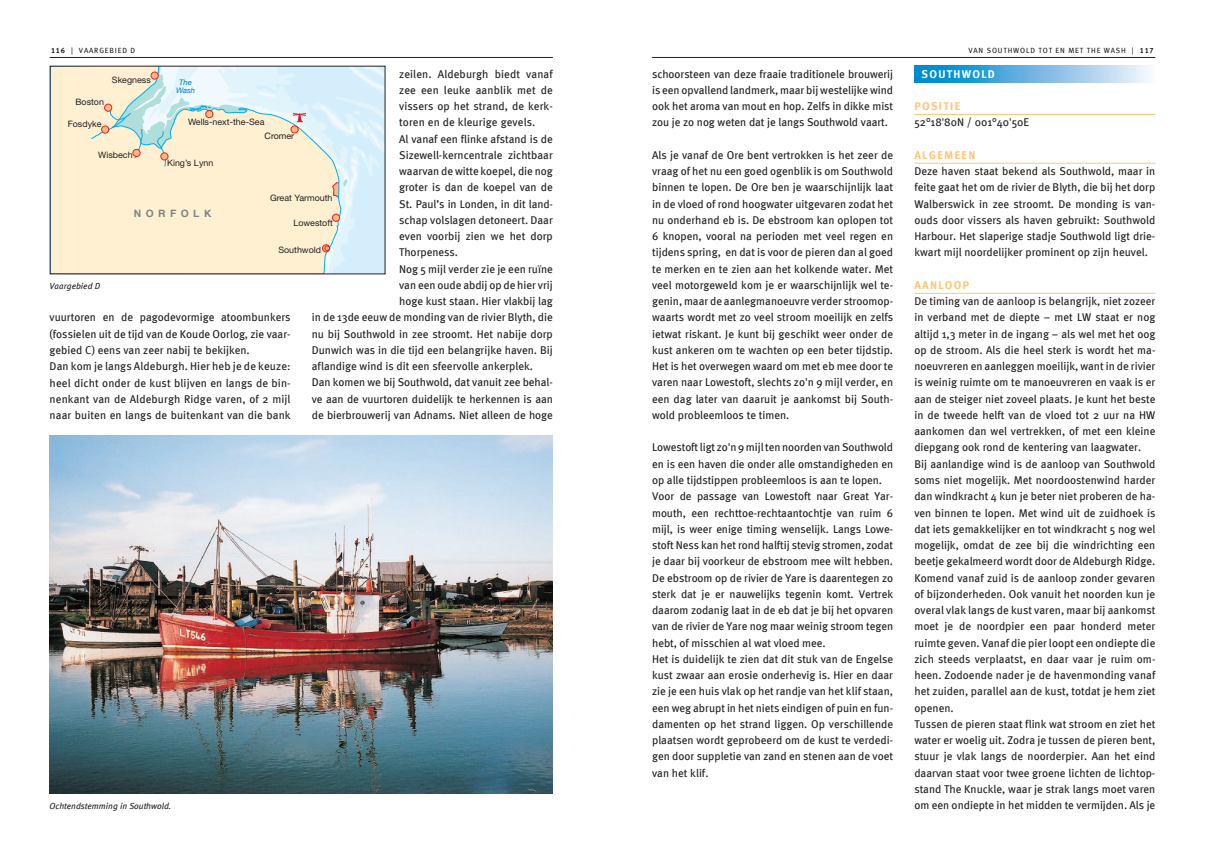
<style>
.page{position:relative;width:1205px;height:851px;background:#fff}
.page>*{position:absolute;margin:0;border:0;box-sizing:border-box;transform-origin:0 0}
.t1{font:11.25px/16.2px "Meta";color:#231f20;text-align:justify}
.t2{font:11.25px "Meta Bold LF";letter-spacing:.115em;color:#fdc577}
.t3{font:11.25px "Meta Bold LF";letter-spacing:.115em;color:#fff}
.t4{font:700 10.12px "Helvetica";letter-spacing:.44em;color:#808285}
.t5{font:8.88px "Helvetica Neue";color:#231f20}
.t6{font:italic 8.75px "Meta";color:#231f20}
.t7{font:italic 7.62px/7.6px "Helvetica Neue";color:#007cb6;text-align:center}
.t8{font:7.5px "Meta";letter-spacing:.115em;color:#231f20}
.s1{font-family:"Meta Bold LF"}
.s2{font-family:"Meta Pro";font-stretch:condensed}
</style>
<div class="page">
<svg style="left:914px;top:66px;width:236px;height:16px;background:#6cb8e3"></svg>
<hr style="left:914px;top:114px;width:241px;height:1px;background:#fdc577">
<hr style="left:914px;top:163px;width:241px;height:1px;background:#fdc577">
<hr style="left:914px;top:293px;width:241px;height:1px;background:#fdc577">
<hr style="left:652px;top:57px;width:503px;height:1px;background:#231f20">
<hr style="left:50px;top:57px;width:503px;height:1px;background:#231f20">
<svg style="left:49px;top:65px;width:337px;height:210px;background:#ecebd9"></svg>
<img style="left:50px;top:435px;width:503px;height:357px">
<p class="t8" style="left:51px;top:46px;width:86px"><span class="s1">116</span> | VAARGEBIED D</p>
<p class="t5" style="left:112px;top:74px;width:40px">Skegness</p>
<p class="t5" style="left:75px;top:97px;width:30px">Boston</p>
<p class="t5" style="left:68px;top:119px;width:35px">Fosdyke</p>
<p class="t5" style="left:98px;top:150px;width:36px">Wisbech</p>
<p class="t1" style="left:399px;top:65px;width:155px">zeilen. Aldeburgh biedt vanaf</p>
<p class="t1" style="left:399px;top:82px;width:155px">zee een leuke aanblik met de</p>
<p class="t1" style="left:399px;top:98px;width:155px">vissers op het strand, de kerk-</p>
<p class="t1" style="left:399px;top:114px;width:138px">toren en de kleurige gevels.</p>
<p class="t1" style="left:399px;top:130px;width:155px">Al vanaf een flinke afstand is de</p>
<p class="t1" style="left:399px;top:147px;width:155px">Sizewell-kerncentrale zichtbaar</p>
<p class="t1" style="left:399px;top:163px;width:155px">waarvan de witte koepel, die nog</p>
<p class="t1" style="left:399px;top:179px;width:155px">groter is dan de koepel van de</p>
<p class="t1" style="left:399px;top:195px;width:155px">St. Paul’s in Londen, in dit land-</p>
<p class="t1" style="left:399px;top:211px;width:155px">schap volslagen detoneert. Daar</p>
<p class="t1" style="left:399px;top:228px;width:155px">even voorbij zien we het dorp</p>
<p class="t1" style="left:399px;top:244px;width:60px">Thorpeness.</p>
<p class="t1" style="left:399px;top:260px;width:155px">Nog 5 mijl verder zie je een ruïne</p>
<p class="t1" style="left:399px;top:276px;width:155px">van een oude abdij op de hier vrij</p>
<p class="t1" style="left:399px;top:293px;width:155px">hoge kust staan. Hier vlakbij lag</p>
<p class="t1" style="left:312px;top:309px;width:242px">in de 13de eeuw de monding van de rivier Blyth, die</p>
<p class="t1" style="left:312px;top:325px;width:242px">nu bij Southwold in zee stroomt. Het nabije dorp</p>
<p class="t1" style="left:312px;top:341px;width:242px">Dunwich was in die tijd een belangrijke haven. Bij</p>
<p class="t1" style="left:312px;top:358px;width:223px">aflandige wind is dit een sfeervolle ankerplek.</p>
<p class="t1" style="left:312px;top:374px;width:241px">Dan komen we bij Southwold, dat vanuit zee behal-</p>
<p class="t1" style="left:312px;top:390px;width:242px">ve aan de vuurtoren duidelijk te herkennen is aan</p>
<p class="t1" style="left:312px;top:406px;width:242px">de bierbrouwerij van Adnams. Niet alleen de hoge</p>
<p class="t7" style="left:176px;top:79px;width:20px">The<br>Wash</p>
<p class="t5" style="left:188px;top:116px;width:78px">Wells-next-the-Sea</p>
<p class="t5" style="left:265px;top:131px;width:31px">Cromer</p>
<p class="t5" style="left:167px;top:157px;width:48px">King’s Lynn</p>
<p class="t5" style="left:270px;top:193px;width:64px">Great Yarmouth</p>
<p class="t5" style="left:293px;top:218px;width:41px">Lowestoft</p>
<p class="t5" style="left:278px;top:245px;width:44px">Southwold</p>
<p class="t4" style="left:134px;top:206px;width:79px">NORFOLK</p>
<p class="t6" style="left:50px;top:281px;width:52px">Vaargebied D</p>
<p class="t1" style="left:50px;top:309px;width:242px;text-align:left">vuurtoren en de pagodevormige atoombunkers (fossielen uit de tijd van de Koude Oorlog, zie vaar&shy;gebied C) eens van zeer nabij te bekijken.<br>Dan kom je langs Aldeburgh. Hier heb je de keuze: heel dicht onder de kust blijven en langs de bin&shy;nenkant van de Aldeburgh Ridge varen, of 2 mijl naar buiten en langs de buitenkant van die bank</p>
<p class="t6" style="left:50px;top:801px;width:123px">Ochtendstemming in Southwold.</p>
<p class="t1" style="left:652px;top:65px;width:242px">schoorsteen van deze fraaie traditionele brouwerij is een opvallend landmerk, maar bij westelijke wind ook het aroma van mout en hop. Zelfs in dikke mist zou je zo nog weten dat je langs Southwold vaart.</p>
<p class="t1" style="left:652px;top:147px;width:242px">Als je vanaf de Ore bent vertrokken is het zeer de vraag of het nu een goed ogenblik is om Southwold binnen te lopen. De Ore ben je waarschijnlijk laat in de vloed of rond hoogwater uitgevaren zodat het nu onderhand eb is. De ebstroom kan oplopen tot 6 knopen, vooral na perioden met veel regen en tijdens spring, en dat is voor de pieren dan al goed te merken en te zien aan het kolkende water. Met veel motorgeweld kom je er waarschijnlijk wel te&shy;genin, maar de aanlegmanoeuvre verder stroomop&shy;waarts wordt met zo veel stroom moeilijk en zelfs ietwat riskant. Je kunt bij geschikt weer onder de kust ankeren om te wachten op een beter tijdstip.<br>Het is het overwegen waard om met eb mee door te varen naar Lowestoft, slechts zo'n 9 mijl verder, en een dag later van daaruit je aankomst bij South&shy;wold probleemloos te timen.</p>
<p class="t1" style="left:652px;top:439px;width:242px;text-align:left">Lowestoft ligt zo'n 9 mijl ten noorden van Southwold en is een haven die onder alle omstandigheden en op alle tijdstippen probleemloos is aan te lopen.<br>Voor de passage van Lowestoft naar Great Yar&shy;mouth, een rechttoe-rechtaantochtje van ruim 6 mijl, is weer enige timing wenselijk. Langs Lowe&shy;stoft Ness kan het rond halftij stevig stromen, zodat je daar bij voorkeur de ebstroom mee wilt hebben.<br>De ebstroom op de rivier de Yare is daarentegen zo sterk dat je er nauwelijks tegenin komt. Vertrek daarom zodanig laat in de eb dat je bij het opvaren van de rivier de Yare nog maar weinig stroom tegen hebt, of misschien al wat vloed mee.<br>Het is duidelijk te zien dat dit stuk van de Engelse kust zwaar aan erosie onderhevig is. Hier en daar zie je een huis vlak op het randje van het klif staan, een weg abrupt in het niets eindigen of puin en fun&shy;damenten op het strand liggen. Op verschillende plaatsen wordt geprobeerd om de kust te verdedi&shy;gen door suppletie van zand en stenen aan de voet van het klif.</p>
<p class="t8" style="left:968px;top:46px;width:187px">VAN SOUTHWOLD TOT EN MET THE WASH | <span class="s1">117</span></p>
<p class="t3" style="left:921px;top:67px;width:75px">SOUTHWOLD</p>
<p class="t2" style="left:914px;top:99px;width:47px">POSITIE</p>
<p class="t1" style="left:914px;top:114px;width:116px">52°18<span class="s2">'</span>80N / 001°40<span class="s2">'</span>50E</p>
<p class="t2" style="left:914px;top:148px;width:62px">ALGEMEEN</p>
<p class="t1" style="left:914px;top:163px;width:242px">Deze haven staat bekend als Southwold, maar in feite gaat het om de rivier de Blyth, die bij het dorp Walberswick in zee stroomt. De monding is van&shy;ouds door vissers als haven gebruikt: Southwold Harbour. Het slaperige stadje Southwold ligt drie&shy;kwart mijl noordelijker prominent op zijn heuvel.</p>
<p class="t2" style="left:914px;top:278px;width:56px">AANLOOP</p>
<p class="t1" style="left:914px;top:293px;width:242px;text-align:left">De timing van de aanloop is belangrijk, niet zozeer in verband met de diepte – met LW staat er nog altijd 1,3 meter in de ingang – als wel met het oog op de stroom. Als die heel sterk is wordt het ma&shy;noeuvreren en aanleggen moeilijk, want in de rivier is weinig ruimte om te manoeuvreren en vaak is er aan de steiger niet zoveel plaats. Je kunt het beste in de tweede helft van de vloed tot 2 uur na HW aankomen dan wel vertrekken, of met een kleine diepgang ook rond de kentering van laagwater.<br>Bij aanlandige wind is de aanloop van Southwold soms niet mogelijk. Met noordoostenwind harder dan windkracht 4 kun je beter niet proberen de ha&shy;ven binnen te lopen. Met wind uit de zuidhoek is dat iets gemakkelijker en tot windkracht 5 nog wel mogelijk, omdat de zee bij die windrichting een beetje gekalmeerd wordt door de Aldeburgh Ridge.<br>Komend vanaf zuid is de aanloop zonder gevaren of bijzonderheden. Ook vanuit het noorden kun je overal vlak langs de kust varen, maar bij aankomst moet je de noordpier een paar honderd meter ruimte geven. Vanaf die pier loopt een ondiepte die zich steeds verplaatst, en daar vaar je ruim om&shy;heen. Zodoende nader je de havenmonding vanaf het zuiden, parallel aan de kust, totdat je hem ziet openen.<br>Tussen de pieren staat flink wat stroom en ziet het water er woelig uit. Zodra je tussen de pieren bent, stuur je vlak langs de noorderpier. Aan het eind daarvan staat voor twee groene lichten de lichtop&shy;stand The Knuckle, waar je strak langs moet varen om een ondiepte in het midden te vermijden. Als je</p>
</div>
